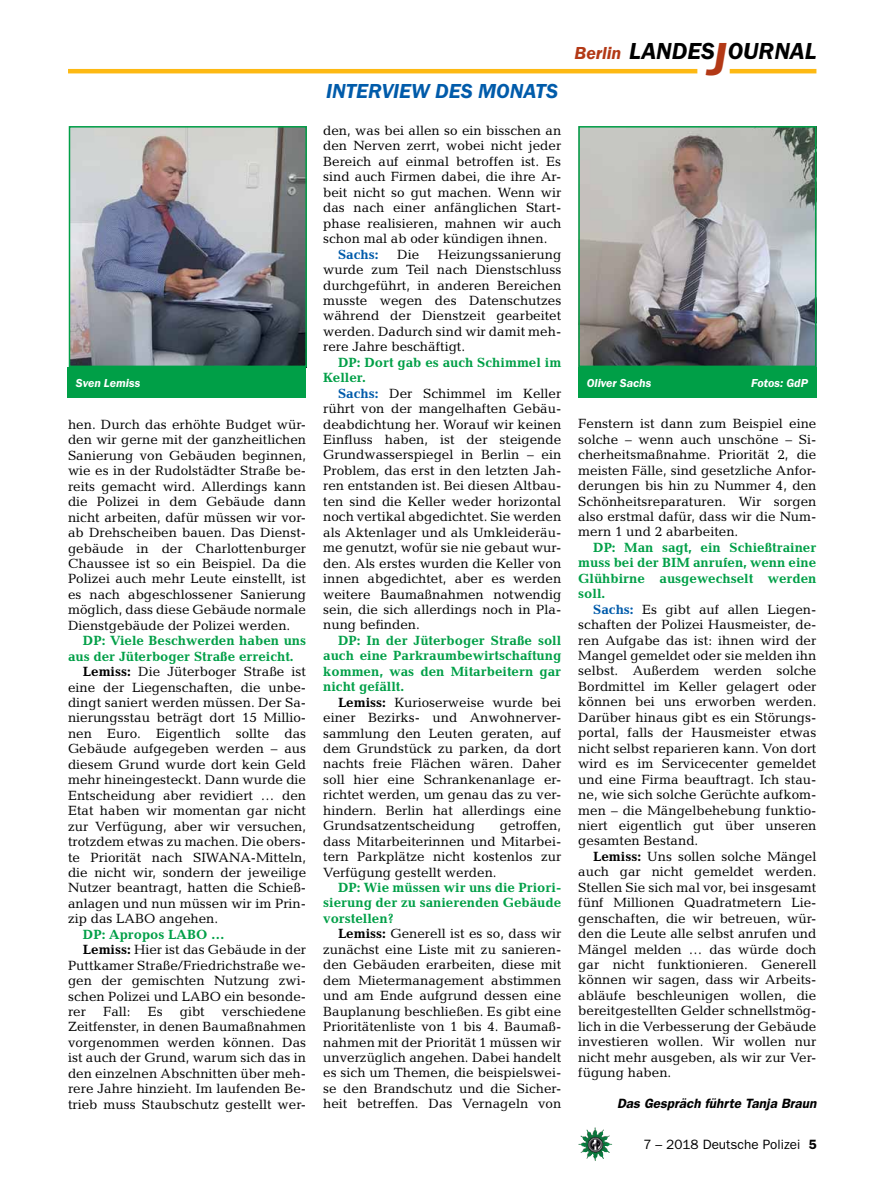
<style>
.page{position:relative;width:893px;height:1191px;background:#fff}
.page>*{position:absolute;margin:0;border:0;box-sizing:border-box;transform-origin:0 0}
.t1{font:italic 600 24px "Franklin Gothic Itc T";color:#000}
.t2{font:italic 600 21px "Franklin Gothic Itc T";color:#005baa}
.t3{font:italic 600 18px "Franklin Gothic Itc T";color:#b33916}
.t4{font:13.5px/15.5px "Candida";color:#000;text-align:justify}
.t5{font:700 13.5px/15.5px "Candida";color:#009f47;text-align:justify}
.t6{font:italic 600 13.5px "Franklin Gothic";color:#000}
.t7{font:13.5px "Franklin Gothic";color:#000}
.t8{font:700 13.5px "Candida";color:#005baa}
.t9{font:italic 600 12px "Franklin Gothic Itc T";color:#fff}
.s1{font-size:48px;color:#b33916}
.s2{font-weight:700;color:#005baa}
.s3{font-weight:700}
.s4{font-weight:600}
</style>
<div class="page">
<img style="left:578px;top:1127px;width:17px;height:25px">
<hr style="left:730px;top:69px;width:86px;height:4px;background:#fdb913">
<hr style="left:68px;top:69px;width:629px;height:4px;background:#fdb913">
<img style="left:581px;top:129px;width:232px;height:235px">
<div style="left:578px;top:126px;width:238px;height:241px;border:2px solid #009f47"></div>
<div style="left:578px;top:367px;width:238px;height:31px;background:#009f47"></div>
<img style="left:72px;top:129px;width:232px;height:235px">
<div style="left:69px;top:126px;width:238px;height:241px;border:2px solid #009f47"></div>
<div style="left:67px;top:367px;width:238px;height:31px;background:#009f47"></div>
<h2 class="t2" style="left:326px;top:79px;width:123px">Inter view des</h2>
<h2 class="t2" style="left:478px;top:79px;width:16px">mona</h2>
<h2 class="t2" style="left:535px;top:79px;width:22px">ts</h2>
<h3 class="t3" style="left:575px;top:42px;width:48px">Berlin</h3>
<h1 class="t1" style="left:629px;top:37px;width:189px">LANDES<span class="s1">J</span>OURNAL</h1>
<p class="t4" style="left:323px;top:123px;width:240px">den, was bei allen so ein bisschen an den Nerven zerrt, wobei nicht jeder Bereich auf einmal betroffen ist. Es sind auch Firmen dabei, die ihre Ar&shy;beit nicht so gut machen. Wenn wir das nach einer anfänglichen Start&shy;phase realisieren, mahnen wir auch schon mal ab oder kündigen ihnen.</p>
<p class="t8" style="left:338px;top:246px;width:42px">Sachs:</p>
<p class="t4" style="left:397px;top:246px;width:24px">Die</p>
<p class="t4" style="left:323px;top:246px;width:240px;text-indent:115px">Heizungssanierung wurde zum Teil nach Dienstschluss durchgeführt, in anderen Bereichen musste wegen des Datenschutzes während der Dienstzeit gearbeitet werden. Dadurch sind wir damit meh&shy;rere Jahre beschäftigt.</p>
<p class="t5" style="left:323px;top:354px;width:240px;text-indent:15px">DP: Dort gab es auch Schimmel im<br>Keller.</p>
<p class="t4" style="left:323px;top:385px;width:240px;text-indent:15px"><span class="s2">Sachs:</span> Der Schimmel im Keller rührt von der mangelhaften Gebäu&shy;deabdichtung her. Worauf wir keinen Einfluss haben, ist der steigende Grundwasserspiegel in Berlin – ein Problem, das erst in den letzten Jah&shy;ren entstanden ist. Bei diesen Altbau&shy;ten sind die Keller weder horizontal noch vertikal abgedichtet. Sie werden als Aktenlager und als Umkleideräu&shy;me genutzt, wofür sie nie gebaut wur&shy;den. Als erstes wurden die Keller von innen abgedichtet, aber es werden weitere Baumaßnahmen notwendig sein, die sich allerdings noch in Pla&shy;nung befinden.</p>
<p class="t5" style="left:323px;top:632px;width:240px;text-indent:15px">DP: In der Jüterboger Straße soll auch eine Parkraumbewirtschaftung kommen, was den Mitarbeitern gar nicht gefällt.</p>
<p class="t4" style="left:323px;top:694px;width:240px;text-indent:15px"><span class="s3">Lemiss:</span> Kurioserweise wurde bei einer Bezirks- und Anwohnerver&shy;sammlung den Leuten geraten, auf dem Grundstück zu parken, da dort nachts freie Flächen wären. Daher soll hier eine Schrankenanlage er&shy;richtet werden, um genau das zu ver&shy;hindern. Berlin hat allerdings eine Grundsatzentscheidung</p>
<p class="t9" style="left:76px;top:375px;width:66px">Sven Lemiss</p>
<p class="t9" style="left:587px;top:375px;width:66px">Oliver Sachs</p>
<p class="t9" style="left:751px;top:375px;width:58px">Fotos: GdP</p>
<p class="t4" style="left:578px;top:416px;width:240px">Fenstern ist dann zum Beispiel eine solche – wenn auch unschöne – Si&shy;cherheitsmaßnahme. Priorität 2, die meisten Fälle, sind gesetzliche Anfor&shy;derungen bis hin zu Nummer 4, den Schönheitsreparaturen. Wir sorgen also erstmal dafür, dass wir die Num&shy;mern 1 und 2 abarbeiten.</p>
<p class="t5" style="left:578px;top:539px;width:240px;text-indent:15px">DP: Man sagt, ein Schießtrainer muss bei der BIM anrufen, wenn eine Glühbirne ausgewechselt werden soll.</p>
<p class="t4" style="left:578px;top:601px;width:240px;text-indent:15px"><span class="s2">Sachs:</span> Es gibt auf allen Liegen&shy;schaften der Polizei Hausmeister, de&shy;ren Aufgabe das ist: ihnen wird der Mangel gemeldet oder sie melden ihn selbst. Außerdem werden solche Bordmittel im Keller gelagert oder können bei uns erworben werden.<br>Darüber hinaus gibt es ein Störungs&shy;portal, falls der Hausmeister etwas nicht selbst reparieren kann. Von dort wird es im Servicecenter gemeldet und eine Firma beauftragt. Ich stau&shy;ne, wie sich solche Gerüchte aufkom&shy;men – die Mängelbehebung funktio&shy;niert eigentlich gut über unseren gesamten Bestand.</p>
<p class="t4" style="left:578px;top:848px;width:240px;text-indent:15px"><span class="s3">Lemiss:</span> Uns sollen solche Mängel auch gar nicht gemeldet werden.<br>Stellen Sie sich mal vor, bei insgesamt fünf Millionen Quadratmetern Lie&shy;genschaften, die wir betreuen, wür&shy;den die Leute alle selbst anrufen und Mängel melden … das würde doch gar nicht funktionieren. Generell können wir sagen, dass wir Arbeits&shy;abläufe beschleunigen wollen, die bereitgestellten Gelder schnellstmög&shy;lich in die Verbesserung der Gebäude investieren wollen. Wir wollen nur nicht mehr ausgeben, als wir zur Ver&shy;fügung haben.</p>
<p class="t6" style="left:617px;top:1095px;width:201px">Das Gespräch führte Tanja Braun</p>
<p class="t4" style="left:68px;top:416px;width:240px">hen. Durch das erhöhte Budget wür&shy;den wir gerne mit der ganzheitlichen Sanierung von Gebäuden beginnen, wie es in der Rudolstädter Straße be&shy;reits gemacht wird. Allerdings kann die Polizei in dem Gebäude dann nicht arbeiten, dafür müssen wir vor&shy;ab Drehscheiben bauen. Das Dienst&shy;gebäude in der Charlottenburger Chaussee ist so ein Beispiel. Da die Polizei auch mehr Leute einstellt, ist es nach abgeschlossener Sanierung möglich, dass diese Gebäude normale Dienstgebäude der Polizei werden.</p>
<p class="t5" style="left:83px;top:633px;width:225px">DP: Viele Beschwerden haben uns</p>
<p class="t5" style="left:68px;top:648px;width:227px">aus der Jüterboger Straße erreicht.</p>
<p class="t4" style="left:83px;top:664px;width:225px"><span class="s3">Lemiss:</span> Die Jüterboger Straße ist</p>
<p class="t4" style="left:68px;top:679px;width:240px">eine der Liegenschaften, die unbe-</p>
<p class="t4" style="left:68px;top:694px;width:240px">dingt saniert werden müssen. Der Sa-</p>
<p class="t4" style="left:68px;top:710px;width:240px">nierungsstau beträgt dort 15 Millio-</p>
<p class="t4" style="left:68px;top:725px;width:240px">nen Euro. Eigentlich sollte das</p>
<p class="t4" style="left:68px;top:741px;width:240px">Gebäude aufgegeben werden – aus</p>
<p class="t4" style="left:68px;top:756px;width:240px">diesem Grund wurde dort kein Geld</p>
<p class="t4" style="left:68px;top:772px;width:240px">mehr hineingesteckt. Dann wurde die</p>
<p class="t4" style="left:68px;top:787px;width:240px">Entscheidung aber revidiert … den</p>
<p class="t4" style="left:68px;top:803px;width:240px">Etat haben wir momentan gar nicht</p>
<p class="t4" style="left:68px;top:818px;width:240px">zur Verfügung, aber wir versuchen,</p>
<p class="t4" style="left:68px;top:833px;width:240px">trotzdem etwas zu machen. Die obers-</p>
<p class="t4" style="left:68px;top:849px;width:240px">te Priorität nach SIWANA-Mitteln,</p>
<p class="t4" style="left:68px;top:864px;width:240px">die nicht wir, sondern der jeweilige</p>
<p class="t4" style="left:68px;top:880px;width:240px">Nutzer beantragt, hatten die Schieß-</p>
<p class="t4" style="left:68px;top:895px;width:240px">anlagen und nun müssen wir im Prin-</p>
<p class="t4" style="left:68px;top:911px;width:152px">zip das LABO angehen.</p>
<p class="t5" style="left:83px;top:926px;width:143px">DP: Apropos LABO …</p>
<p class="t4" style="left:83px;top:942px;width:225px"><span class="s3">Lemiss:</span> Hier ist das Gebäude in der</p>
<p class="t4" style="left:68px;top:957px;width:240px">Puttkamer Straße/Friedrichstraße we-</p>
<p class="t4" style="left:68px;top:972px;width:240px">gen der gemischten Nutzung zwi-</p>
<p class="t4" style="left:68px;top:988px;width:240px">schen Polizei und LABO ein besonde-</p>
<p class="t4" style="left:68px;top:1003px;width:20px">rer</p>
<p class="t4" style="left:103px;top:1003px;width:29px">Fall:</p>
<p class="t4" style="left:148px;top:1003px;width:16px">Es</p>
<p class="t4" style="left:180px;top:1003px;width:27px">gibt</p>
<p class="t4" style="left:323px;top:818px;width:240px;text-indent:177px">getroffen, dass Mitarbeiterinnen und Mitarbei&shy;tern Parkplätze nicht kostenlos zur Verfügung gestellt werden.</p>
<p class="t5" style="left:323px;top:879px;width:240px;text-indent:15px">DP: Wie müssen wir uns die Priori&shy;sierung der zu sanierenden Gebäude vorstellen?</p>
<p class="t4" style="left:323px;top:926px;width:240px;text-indent:15px"><span class="s3">Lemiss:</span> Generell ist es so, dass wir zunächst eine Liste mit zu sanieren&shy;den Gebäuden erarbeiten, diese mit dem Mietermanagement abstimmen und am Ende aufgrund dessen eine Bauplanung beschließen. Es gibt eine Prioritätenliste von 1 bis 4. Baumaß&shy;nahmen mit der Priorität 1 müssen wir unverzüglich angehen. Dabei handelt es sich um Themen, die beispielswei&shy;se den Brandschutz und die Sicher&shy;heit betreffen. Das Vernageln von</p>
<p class="t4" style="left:68px;top:1003px;width:240px;text-indent:154px">verschiedene Zeitfenster, in denen Baumaßnahmen vorgenommen werden können. Das ist auch der Grund, warum sich das in den einzelnen Abschnitten über meh&shy;rere Jahre hinzieht. Im laufenden Be&shy;trieb muss Staubschutz gestellt wer-</p>
<p class="t7" style="left:643px;top:1136px;width:175px">7 – 2018 Deutsche Polizei <span class="s4">5</span></p>
</div>
